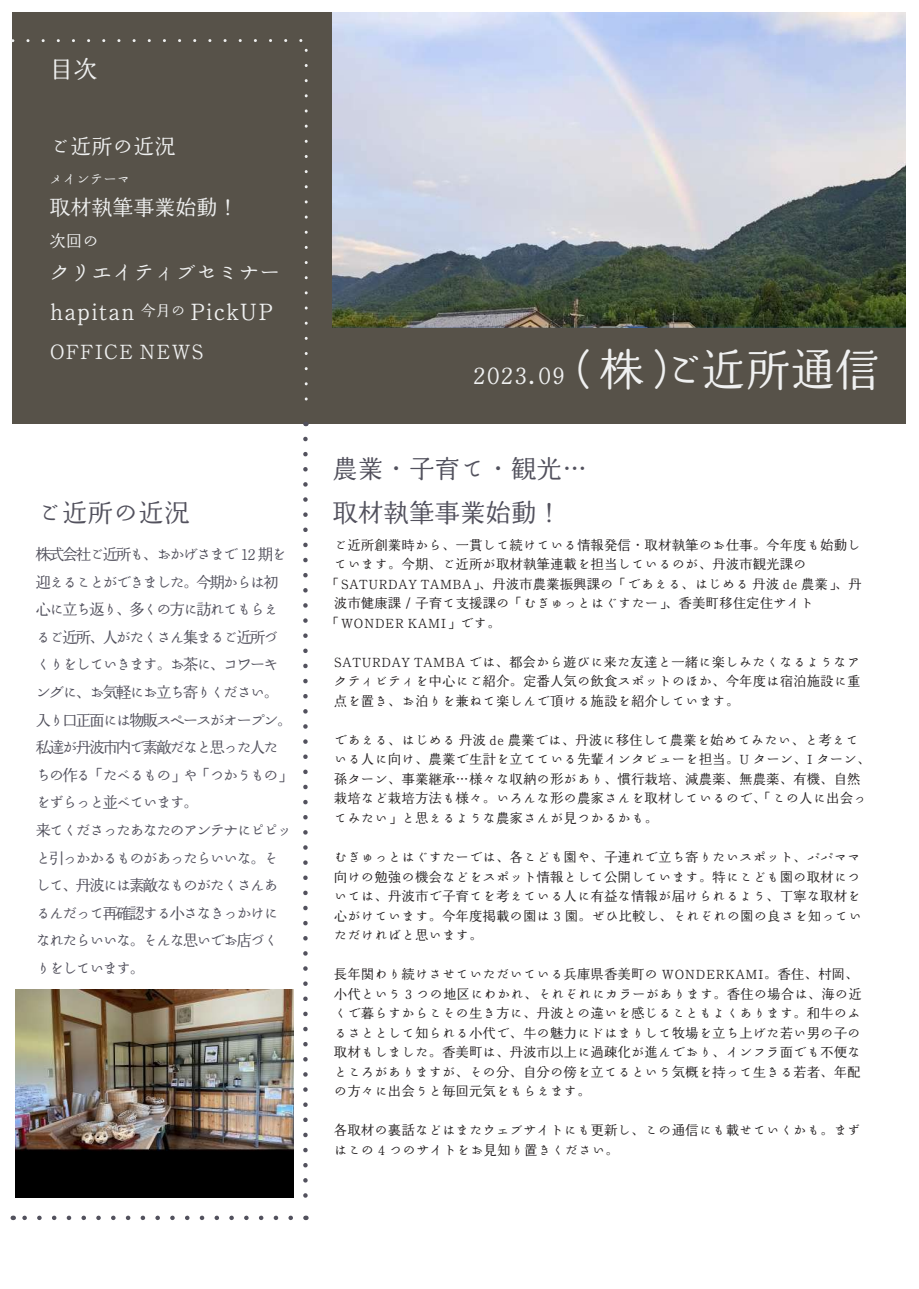
<style>
.page{position:relative;width:919px;height:1289px;background:#fff}
.page>*{position:absolute;margin:0;border:0;box-sizing:border-box;transform-origin:0 0}
.t1{font:44.55px "Kinuta Marumin Old Std N R";color:#eff0f0}
.t2{font:25.5px "Kinuta Marumin Old Std N R";color:#52515d}
.t3{font:24px "Kinuta Marumin Old Std N R";color:#eff0f0}
.t4{font:21px "Kinuta Marumin Old Std N R";color:#eff0f0}
.t5{font:16.5px "Kinuta Marumin Old Std N R";color:#eff0f0}
.t6{font:15.75px/27.6px "Kinuta Marumin Old Std N R";letter-spacing:-.15em;color:#51505c}
.t7{font:13.5px/19.5px "Kinuta Marumin Old Std N R";color:#231f20}
.t8{font:13.5px "Kinuta Marumin Old Std N R";color:#eff0f0}
.s1{font-size:15px}
.s2{font-size:24px}
</style>
<div class="page">
<div style="left:13px;top:13px;width:892px;height:411px;background:#575249"></div>
<img style="left:332px;top:13px;width:573px;height:314px">
<svg style="left:303px;top:439px;width:5px;height:781px"></svg>
<svg style="left:22px;top:1215px;width:269px;height:5px"></svg>
<svg style="left:12px;top:38px;width:296px;height:376px"></svg>
<img style="left:16px;top:989px;width:277px;height:208px">
<h3 class="t3" style="left:49px;top:56px;width:49px">目次</h3>
<h3 class="t4" style="left:49px;top:135px;width:127px">ご近所の近況</h3>
<p class="t8" style="left:49px;top:172px;width:82px">メインテーマ</p>
<h3 class="t4" style="left:49px;top:195px;width:190px">取材執筆事業始動！</h3>
<p class="t5" style="left:49px;top:232px;width:51px">次回の</p>
<h3 class="t4" style="left:49px;top:261px;width:232px">クリエイティブセミナー</h3>
<h3 class="t3" style="left:49px;top:298px;width:226px">hapitan <span class="s1">今月の</span> PickUP</h3>
<h3 class="t4" style="left:49px;top:340px;width:156px">OFFICE NEWS</h3>
<h1 class="t1" style="left:472px;top:345px;width:409px"><span class="s2">2023.09</span>（株）ご近所通信</h1>
<h2 class="t2" style="left:332px;top:454px;width:256px">農業・子育て・観光…</h2>
<h2 class="t2" style="left:37px;top:498px;width:155px">ご近所の近況</h2>
<h2 class="t2" style="left:332px;top:499px;width:231px">取材執筆事業始動！</h2>
<p class="t6" style="left:35px;top:541px;width:258px">株式会社ご近所も、おかげさまで 12 期を迎えることができました。今期からは初心に立ち返り、多くの方に訪れてもらえるご近所、人がたくさん集まるご近所づくりをしていきます。お茶に、コワーキングに、お気軽にお立ち寄りください。入り口正面には物販スペースがオープン。私達が丹波市内で素敵だなと思った人たちの作る「たべるもの」や「つかうもの」をずらっと並べています。<br>来てくださったあなたのアンテナにピピッと引っかかるものがあったらいいな。そして、丹波には素敵なものがたくさんあるんだって再確認する小さなきっかけになれたらいいな。そんな思いでお店づくりをしています。</p>
<p class="t7" style="left:334px;top:536px;width:528px">ご近所創業時から、一貫して続けている情報発信・取材執筆のお仕事。今年度も始動し</p>
<p class="t7" style="left:334px;top:555px;width:474px">ています。今期、ご近所が取材執筆連載を担当しているのが、丹波市観光課の</p>
<p class="t7" style="left:327px;top:575px;width:536px">「SATURDAY TAMBA」、丹波市農業振興課の「であえる、はじめる 丹波 de 農業」、丹</p>
<p class="t7" style="left:334px;top:594px;width:481px">波市健康課 / 子育て支援課の「むぎゅっとはぐすたー」、香美町移住定住サイト</p>
<p class="t7" style="left:327px;top:614px;width:175px">「WONDER KAMI」です。</p>
<p class="t7" style="left:334px;top:653px;width:528px;text-align:justify">SATURDAY TAMBA では、都会から遊びに来た友達と一緒に楽しみたくなるようなアクティビティを中心にご紹介。定番人気の飲食スポットのほか、今年度は宿泊施設に重点を置き、お泊りを兼ねて楽しんで頂ける施設を紹介しています。</p>
<p class="t7" style="left:334px;top:731px;width:538px">であえる、はじめる 丹波 de 農業では、丹波に移住して農業を始めてみたい、と考えている人に向け、農業で生計を立てている先輩インタビューを担当。U ターン、I ターン、孫ターン、事業継承…様々な収納の形があり、慣行栽培、減農薬、無農薬、有機、自然栽培など栽培方法も様々。いろんな形の農家さんを取材しているので、「この人に出会ってみたい」と思えるような農家さんが見つかるかも。</p>
<p class="t7" style="left:334px;top:848px;width:529px;text-align:justify">むぎゅっとはぐすたーでは、各こども園や、子連れで立ち寄りたいスポット、パパママ向けの勉強の機会などをスポット情報として公開しています。特にこども園の取材については、丹波市で子育てを考えている人に有益な情報が届けられるよう、丁寧な取材を心がけています。今年度掲載の園は 3 園。ぜひ比較し、それぞれの園の良さを知っていただければと思います。</p>
<p class="t7" style="left:334px;top:965px;width:529px">長年関わり続けさせていただいている兵庫県香美町の WONDERKAMI。香住、村岡、小代という 3 つの地区にわかれ、それぞれにカラーがあります。香住の場合は、海の近くで暮らすからこその生き方に、丹波との違いを感じることもよくあります。和牛のふるさととして知られる小代で、牛の魅力にドはまりして牧場を立ち上げた若い男の子の取材もしました。香美町は、丹波市以上に過疎化が進んでおり、インフラ面でも不便なところがありますが、その分、自分の傍を立てるという気概を持って生きる若者、年配の方々に出会うと毎回元気をもらえます。</p>
<p class="t7" style="left:334px;top:1121px;width:528px">各取材の裏話などはまたウェブサイトにも更新し、この通信にも載せていくかも。まずはこの 4 つのサイトをお見知り置きください。</p>
</div>
